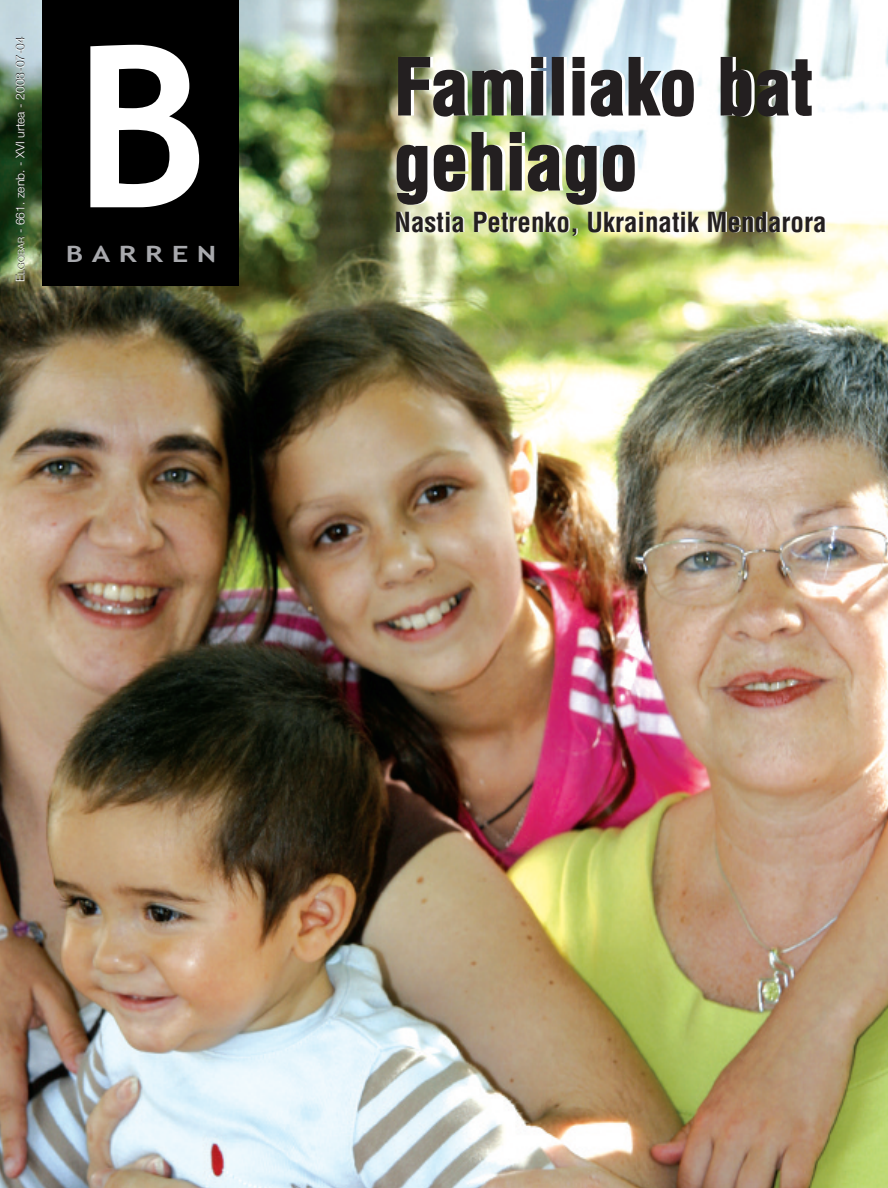
<style>
.page{position:relative;width:888px;height:1188px;background:#fff}
.page>*{position:absolute;margin:0;border:0;box-sizing:border-box;transform-origin:0 0}
.t1{font:700 225px "Trebuchet MS";color:#fff}
.t2{font:700 condensed 75px/75px "Helvetica";letter-spacing:-.005em;color:#231f20}
.t3{font:700 condensed 27px "Helvetica";color:#231f20}
.t4{font:700 22.5px "Trebuchet MS";letter-spacing:.295em;color:#a8a9ad;scale:1.3 1}
.t5{font:300 12px "Helvetica Neue";color:#fff}
.s1{font-size:9px}
</style>
<div class="page">
<img style="left:0;top:0;width:887px;height:1187px">
<p class="t5" style="left:16px;top:282px;width:246px;rotate:-90deg">E<span class="s1">LGOIBAR</span> - 661. zenb. - XVI urtea - 2008-07-04</p>
<h1 class="t1" style="left:74px;top:-2px;width:135px">B</h1>
<h3 class="t4" style="left:66px;top:241px;width:117px">BARREN</h3>
<h2 class="t2" style="left:393px;top:51px;width:420px">Familiako bat gehiago</h2>
<h3 class="t3" style="left:394px;top:207px;width:433px">Nastia Petrenko, Ukrainatik Mendarora</h3>
</div>
